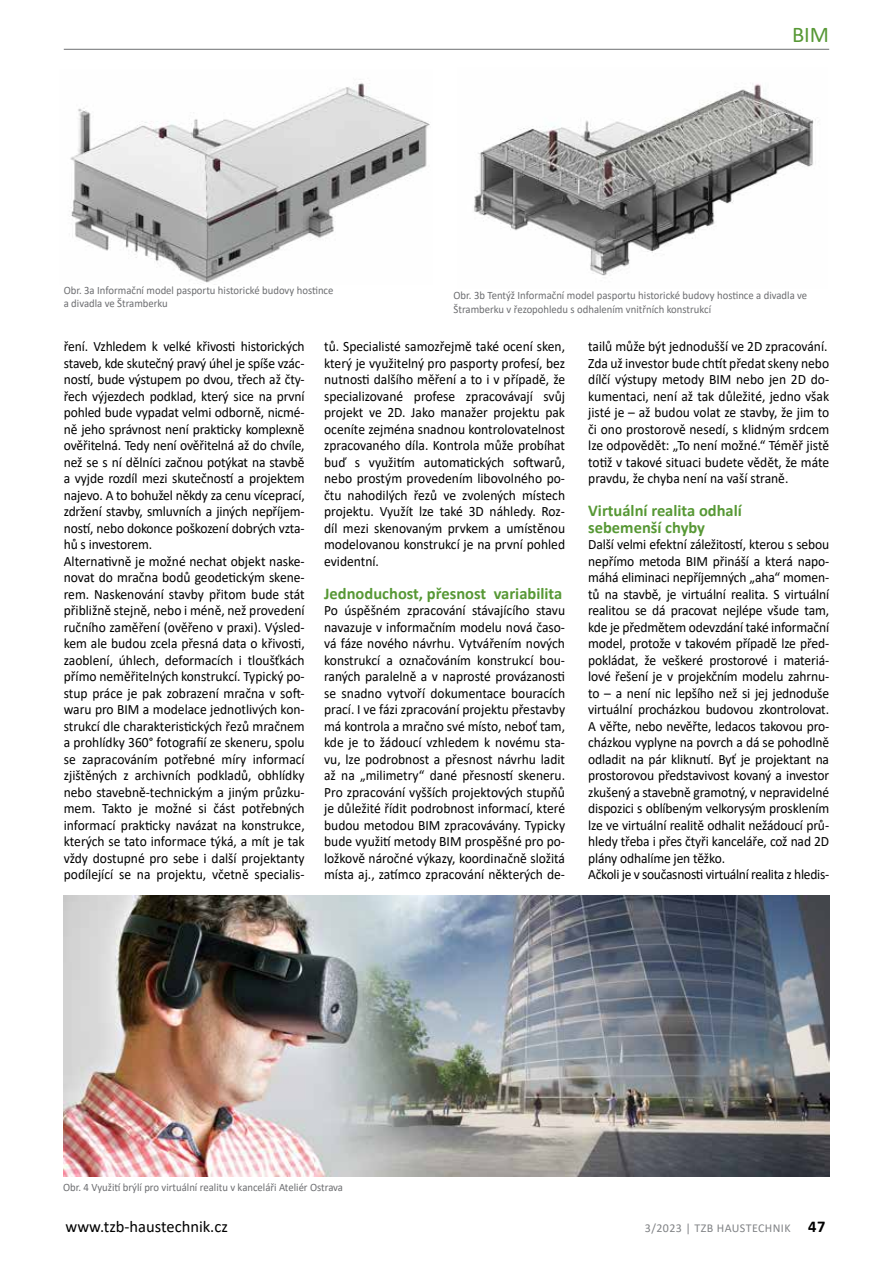
<style>
.page{position:relative;width:893px;height:1263px;background:#fff}
.page>*{position:absolute;margin:0;border:0;box-sizing:border-box;transform-origin:0 0}
.t1{font:22.5px "Calibri";color:#579835}
.t2{font:700 16.5px/16.5px "Calibri";color:#579835}
.t3{font:16.5px "Calibri";color:#000}
.t4{font:14.25px/16.5px "Calibri";letter-spacing:-.01em;color:#000;scale:.95 1}
.t5{font:12px "Calibri";letter-spacing:.035em;color:#808285}
.t6{font:11.25px/13.5px "Calibri";color:#6d6e71;scale:.95 1}
.s1{font-weight:700;font-size:16.5px;color:#000}
</style>
<div class="page">
<hr style="left:64px;top:49px;width:765px;height:1px;background:#6d6e71">
<img style="left:70px;top:83px;width:360px;height:200px">
<img style="left:474px;top:83px;width:342px;height:193px">
<img style="left:64px;top:896px;width:765px;height:280px">
<h1 class="t1" style="left:792px;top:19px;width:39px">BIM</h1>
<p class="t6" style="left:64px;top:283px;width:285px">Obr. 3a Informační model pasportu historické budovy hostince a divadla ve Štramberku</p>
<p class="t6" style="left:454px;top:289px;width:374px">Obr. 3b Tentýž Informační model pasportu historické budovy hostince a divadla ve<br>Štramberku v řezopohledu s odhalením vnitřních konstrukcí</p>
<p class="t4" style="left:588px;top:338px;width:255px">tailů může být jednodušší ve 2D zpracování.<br>Zda už investor bude chtít předat skeny nebo dílčí výstupy metody BIM nebo jen 2D do&shy;kumentaci, není až tak důležité, jedno však jisté je – až budou volat ze stavby, že jim to či ono prostorově nesedí, s klidným srdcem lze odpovědět: „To není možné.“ Téměř jistě totiž v takové situaci budete vědět, že máte pravdu, že chyba není na vaší straně.</p>
<p class="t2" style="left:588px;top:502px;width:155px">Virtuální realita odhalí sebemenší chyby</p>
<p class="t4" style="left:588px;top:536px;width:255px">Další velmi efektní záležitostí, kterou s sebou nepřímo metoda BIM přináší a která napo&shy;máhá eliminaci nepříjemných „aha“ momen&shy;tů na stavbě, je virtuální realita. S virtuální realitou se dá pracovat nejlépe všude tam, kde je předmětem odevzdání také informační model, protože v takovém případě lze před&shy;pokládat, že veškeré prostorové i materiá&shy;lové řešení je v projekčním modelu zahrnu&shy;to – a není nic lepšího než si jej jednoduše virtuální procházkou budovou zkontrolovat.<br>A věřte, nebo nevěřte, ledacos takovou pro&shy;cházkou vyplyne na povrch a dá se pohodlně odladit na pár kliknutí. Byť je projektant na prostorovou představivost kovaný a investor zkušený a stavebně gramotný, v nepravidelné dispozici s oblíbeným velkorysým prosklením lze ve virtuální realitě odhalit nežádoucí prů&shy;hledy třeba i přes čtyři kanceláře, což nad 2D plány odhalíme jen těžko.<br>Ačkoli je v současnosti virtuální realita z hledis-</p>
<p class="t4" style="left:324px;top:338px;width:255px;text-align:justify">tů. Specialisté samozřejmě také ocení sken, který je využitelný pro pasporty profesí, bez nutnosti dalšího měření a to i v případě, že specializované profese zpracovávají svůj projekt ve 2D. Jako manažer projektu pak oceníte zejména snadnou kontrolovatelnost zpracovaného díla. Kontrola může probíhat buď s využitím automatických softwarů, nebo prostým provedením libovolného po&shy;čtu nahodilých řezů ve zvolených místech projektu. Využít lze také 3D náhledy. Roz&shy;díl mezi skenovaným prvkem a umístěnou modelovanou konstrukcí je na první pohled evidentní.</p>
<p class="t2" style="left:324px;top:585px;width:240px">Jednoduchost, přesnost variabilita</p>
<p class="t4" style="left:324px;top:602px;width:255px;text-align:justify">Po úspěšném zpracování stávajícího stavu navazuje v informačním modelu nová časo&shy;vá fáze nového návrhu. Vytvářením nových konstrukcí a označováním konstrukcí bou&shy;raných paralelně a v naprosté provázanosti se snadno vytvoří dokumentace bouracích prací. I ve fázi zpracování projektu přestavby má kontrola a mračno své místo, neboť tam, kde je to žádoucí vzhledem k novému sta&shy;vu, lze podrobnost a přesnost návrhu ladit až na „milimetry“ dané přesností skeneru.<br>Pro zpracování vyšších projektových stupňů je důležité řídit podrobnost informací, které budou metodou BIM zpracovávány. Typicky bude využití metody BIM prospěšné pro po&shy;ložkově náročné výkazy, koordinačně složitá místa aj., zatímco zpracování některých de-</p>
<p class="t4" style="left:64px;top:338px;width:255px">ření. Vzhledem k velké křivosti historických staveb, kde skutečný pravý úhel je spíše vzác&shy;ností, bude výstupem po dvou, třech až čty&shy;řech výjezdech podklad, který sice na první pohled bude vypadat velmi odborně, nicmé&shy;ně jeho správnost není prakticky komplexně ověřitelná. Tedy není ověřitelná až do chvíle, než se s ní dělníci začnou potýkat na stavbě a vyjde rozdíl mezi skutečností a projektem najevo. A to bohužel někdy za cenu víceprací, zdržení stavby, smluvních a jiných nepříjem&shy;ností, nebo dokonce poškození dobrých vzta&shy;hů s investorem.<br>Alternativně je možné nechat objekt naske&shy;novat do mračna bodů geodetickým skene&shy;rem. Naskenování stavby přitom bude stát přibližně stejně, nebo i méně, než provedení ručního zaměření (ověřeno v praxi). Výsled&shy;kem ale budou zcela přesná data o křivosti, zaoblení, úhlech, deformacích i tloušťkách přímo neměřitelných konstrukcí. Typický po&shy;stup práce je pak zobrazení mračna v soft&shy;waru pro BIM a modelace jednotlivých kon&shy;strukcí dle charakteristických řezů mračnem a prohlídky 360° fotografií ze skeneru, spolu se zapracováním potřebné míry informací zjištěných z archivních podkladů, obhlídky nebo stavebně-technickým a jiným průzku&shy;mem. Takto je možné si část potřebných informací prakticky navázat na konstrukce, kterých se tato informace týká, a mít je tak vždy dostupné pro sebe i další projektanty podílející se na projektu, včetně specialis-</p>
<p class="t6" style="left:63px;top:1181px;width:296px">Obr. 4 Využití brýlí pro virtuální realitu v kanceláři Ateliér Ostrava</p>
<p class="t3" style="left:66px;top:1214px;width:164px">www.tzb-haustechnik.cz</p>
<p class="t5" style="left:645px;top:1219px;width:182px">3/2023 | TZB HAUSTECHNIK <span class="s1">47</span></p>
</div>
